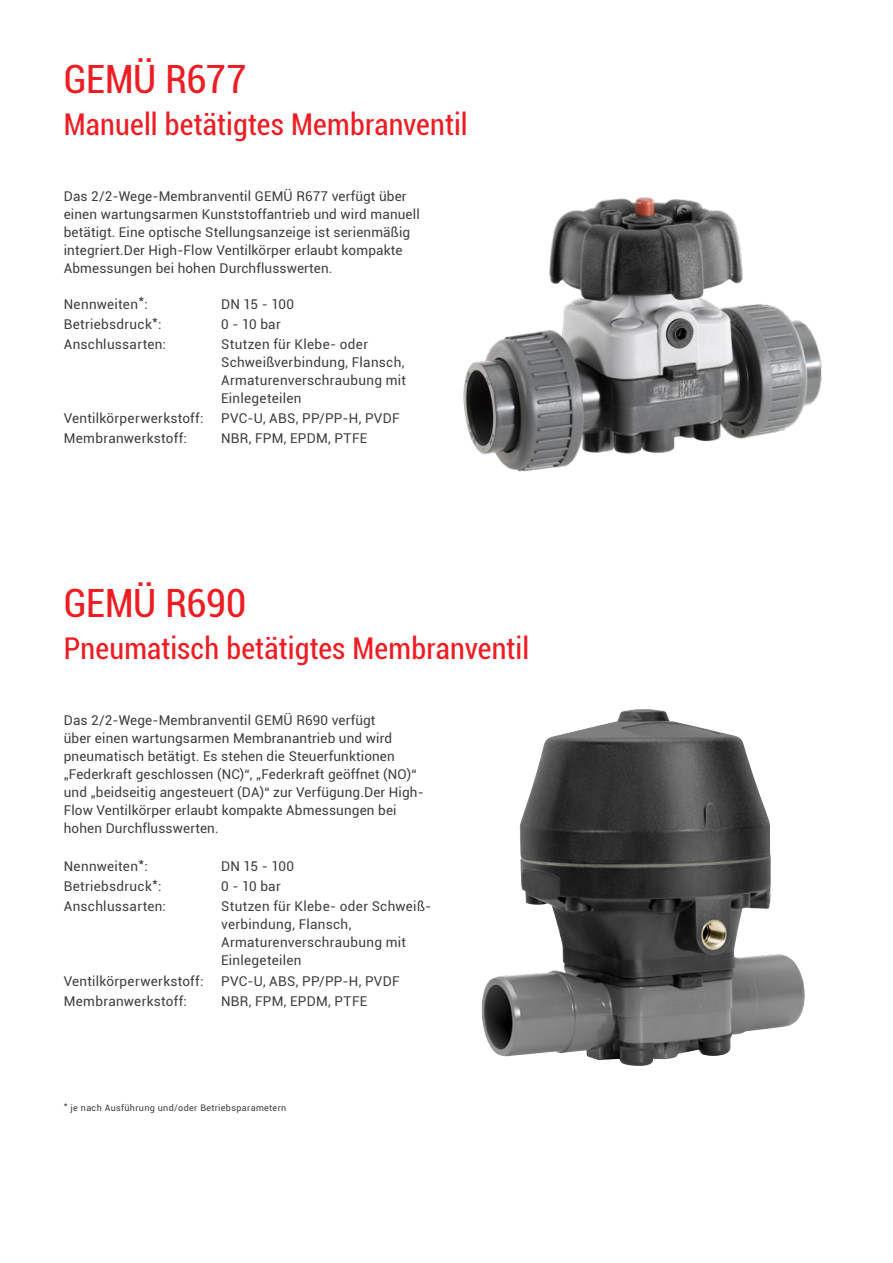
<style>
.page{position:relative;width:893px;height:1263px;background:#fff}
.page>*{position:absolute;margin:0;border:0;box-sizing:border-box;transform-origin:0 0}
.t1{font:condensed 39px "Roboto";letter-spacing:-.005em;color:#ee1d23}
.t2{font:condensed 30px "Roboto";letter-spacing:.005em;color:#ee1d23}
.t3{font:13.5px/18px "Roboto";letter-spacing:.01em;color:#3e3e3f}
.t4{font:9px "Roboto";letter-spacing:.04em;color:#3e3e3f}
</style>
<div class="page">
<img style="left:463px;top:197px;width:359px;height:275px">
<img style="left:481px;top:709px;width:324px;height:357px">
<h1 class="t1" style="left:64px;top:52px;width:184px">GEMÜ R677</h1>
<h2 class="t2" style="left:64px;top:104px;width:405px">Manuell betätigtes Membranventil</h2>
<p class="t3" style="left:64px;top:187px;width:357px">Das 2/2-Wege-Membranventil GEMÜ R677 verfügt über einen wartungsarmen Kunststoffantrieb und wird manuell betätigt. Eine optische Stellungsanzeige ist serienmäßig integriert.Der High-Flow Ventilkörper erlaubt kompakte Abmessungen bei hohen Durchflusswerten.</p>
<p class="t3" style="left:64px;top:295px;width:86px">Nennweiten*:</p>
<p class="t3" style="left:221px;top:295px;width:75px">DN 15 - 100</p>
<p class="t3" style="left:64px;top:315px;width:99px">Betriebsdruck*:</p>
<p class="t3" style="left:221px;top:315px;width:61px">0 - 10 bar</p>
<p class="t3" style="left:64px;top:335px;width:104px">Anschlussarten:</p>
<p class="t3" style="left:221px;top:335px;width:187px">Stutzen für Klebe- oder<br>Schweißverbindung, Flansch,<br>Armaturenverschraubung mit<br>Einlegeteilen</p>
<p class="t3" style="left:64px;top:409px;width:141px">Ventilkörperwerkstoff:</p>
<p class="t3" style="left:221px;top:409px;width:180px">PVC-U, ABS, PP/PP-H, PVDF</p>
<p class="t3" style="left:64px;top:429px;width:125px">Membranwerkstoff:</p>
<p class="t3" style="left:221px;top:429px;width:148px">NBR, FPM, EPDM, PTFE</p>
<h1 class="t1" style="left:64px;top:576px;width:184px">GEMÜ R690</h1>
<h2 class="t2" style="left:64px;top:628px;width:467px">Pneumatisch betätigtes Membranventil</h2>
<p class="t3" style="left:64px;top:711px;width:362px">Das 2/2-Wege-Membranventil GEMÜ R690 verfügt<br>über einen wartungsarmen Membranantrieb und wird pneumatisch betätigt. Es stehen die Steuerfunktionen „Federkraft geschlossen (NC)“, „Federkraft geöffnet (NO)“ und „beidseitig angesteuert (DA)“ zur Verfügung.Der High-Flow Ventilkörper erlaubt kompakte Abmessungen bei hohen Durchflusswerten.</p>
<p class="t3" style="left:64px;top:857px;width:86px">Nennweiten*:</p>
<p class="t3" style="left:221px;top:857px;width:75px">DN 15 - 100</p>
<p class="t3" style="left:64px;top:877px;width:99px">Betriebsdruck*:</p>
<p class="t3" style="left:221px;top:877px;width:61px">0 - 10 bar</p>
<p class="t3" style="left:64px;top:897px;width:104px">Anschlussarten:</p>
<p class="t3" style="left:221px;top:897px;width:211px">Stutzen für Klebe- oder Schweiß&shy;verbindung, Flansch,<br>Armaturenverschraubung mit<br>Einlegeteilen</p>
<p class="t3" style="left:64px;top:971px;width:141px">Ventilkörperwerkstoff:</p>
<p class="t3" style="left:221px;top:971px;width:180px">PVC-U, ABS, PP/PP-H, PVDF</p>
<p class="t3" style="left:64px;top:991px;width:125px">Membranwerkstoff:</p>
<p class="t3" style="left:221px;top:991px;width:148px">NBR, FPM, EPDM, PTFE</p>
<p class="t4" style="left:64px;top:1102px;width:224px">* je nach Ausführung und/oder Betriebsparametern</p>
</div>
